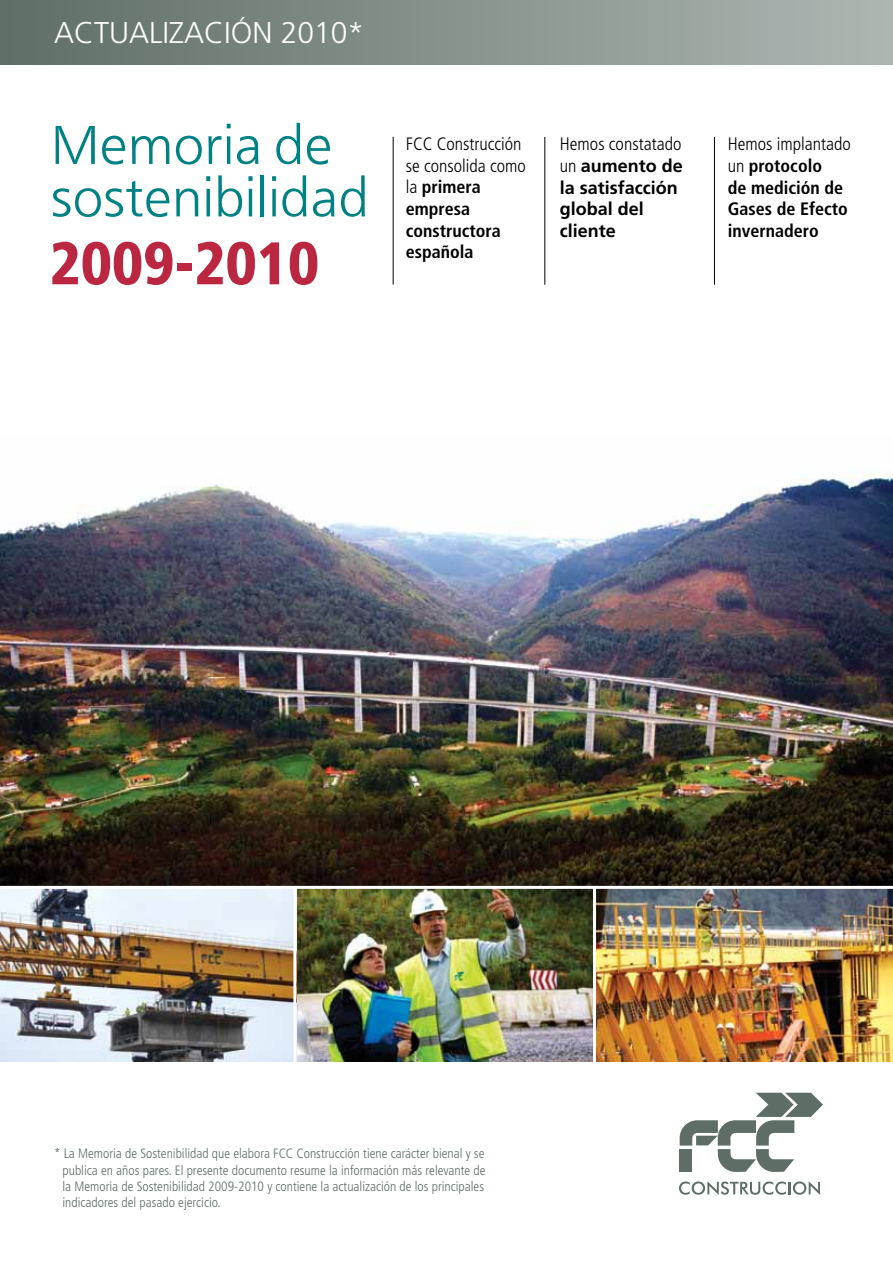
<style>
.page{position:relative;width:893px;height:1263px;background:#fff}
.page>*{position:absolute;margin:0;border:0;box-sizing:border-box;transform-origin:0 0}
.t1{font:900 condensed 60px "Frutiger LT Std";color:#bb2741}
.t2{font:57px/52.5px "Frutiger";color:#008183}
.t3{font:300 30px "Frutiger LT Std";color:#fff}
.t4{font:700 condensed 18px/21.6px "Frutiger LT Std";color:#000}
.t5{font:700 18px/21.6px "Frutiger LT Std";color:#000}
.t6{font:300 condensed 13.5px/16.2px "Frutiger LT Std";color:#5e6e66;text-align:justify}
.s1{font-weight:300}
.s2{font-weight:300;font-stretch:condensed}
</style>
<div class="page">
<div style="left:0;top:0;width:893px;height:64px;background:linear-gradient(to right,#5f6f67,#aeb6b2)"></div>
<img style="left:0;top:470px;width:893px;height:416px">
<img style="left:0;top:889px;width:297px;height:173px">
<img style="left:297px;top:889px;width:596px;height:173px">
<hr style="left:545px;top:137px;width:1px;height:148px;background:#000">
<hr style="left:393px;top:137px;width:1px;height:148px;background:#000">
<hr style="left:714px;top:137px;width:1px;height:148px;background:#000">
<div style="left:679px;top:1149px;width:13px;height:23px;background:#5e6e66"></div>
<svg style="left:680px;top:1093px;width:143px;height:79px"></svg>
<svg style="left:679px;top:1181px;width:141px;height:14px"></svg>
<hr style="left:293px;top:887px;width:3px;height:213px;background:#fff">
<hr style="left:593px;top:887px;width:3px;height:213px;background:#fff">
<h3 class="t3" style="left:54px;top:16px;width:312px">ACTUALIZACIÓN 2010*</h3>
<h2 class="t2" style="left:51px;top:123px;width:320px">Memoria de sostenibilidad</h2>
<h1 class="t1" style="left:50px;top:227px;width:271px">2009-2010</h1>
<h3 class="t4" style="left:406px;top:133px;width:122px"><span class="s1">FCC Construcción se consolida como la</span> primera empresa constructora española</h3>
<h3 class="t5" style="left:560px;top:133px;width:125px"><span class="s2">Hemos constatado un</span> aumento de la satisfacción global del cliente</h3>
<h3 class="t4" style="left:728px;top:133px;width:125px"><span class="s1">Hemos implantado un</span> protocolo<br>de medición de<br>Gases de Efecto invernadero</h3>
<p class="t6" style="left:63px;top:1146px;width:425px;text-indent:-9px">* La Memoria de Sostenibilidad que elabora FCC Construcción tiene carácter bienal y se publica en años pares. El presente documento resume la información más relevante de la Memoria de Sostenibilidad 2009-2010 y contiene la actualización de los principales indicadores del pasado ejercicio.</p>
</div>
